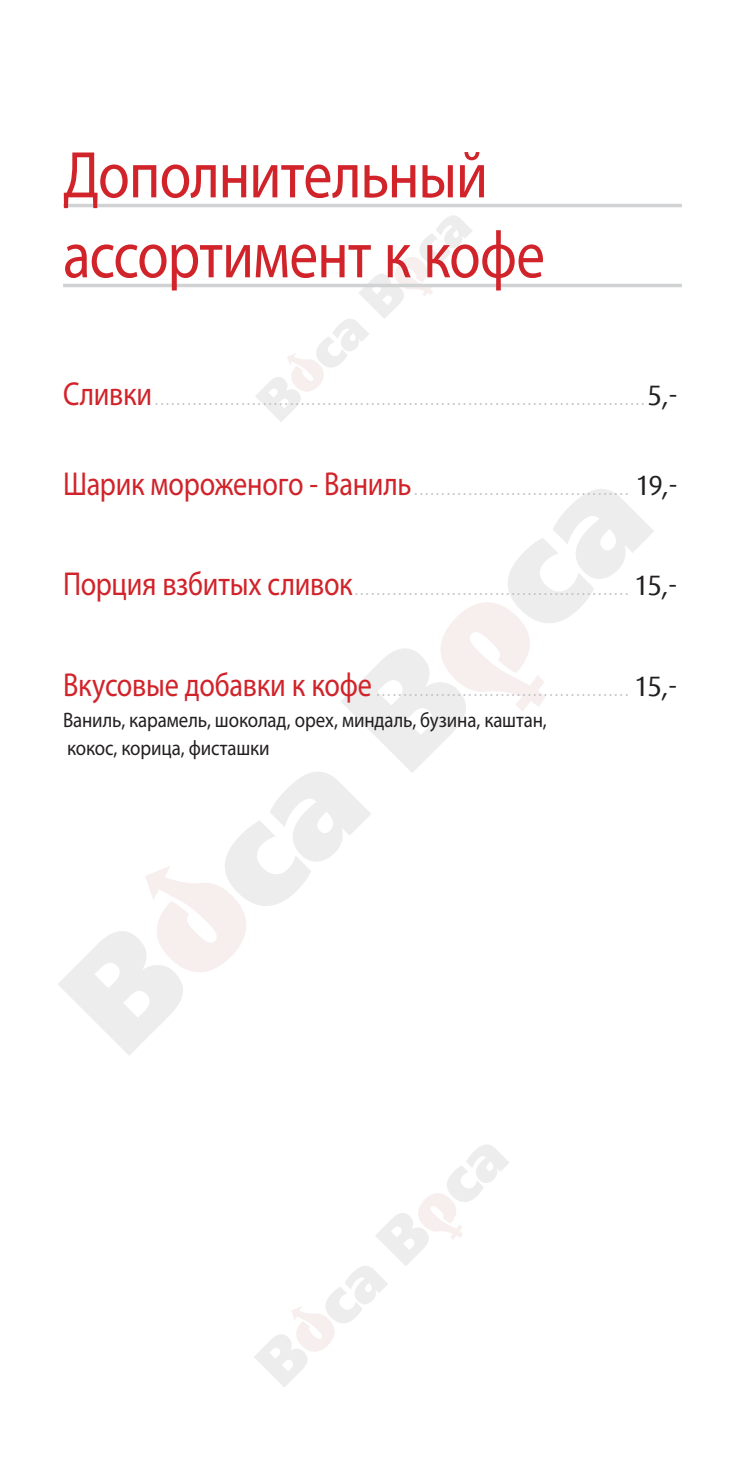
<style>
.page{position:relative;width:745px;height:1474px;background:#fff}
.page>*{position:absolute;margin:0;border:0;box-sizing:border-box;transform-origin:0 0}
.titulek{font:66.5px "Myriad Pro";letter-spacing:-.015em;color:#d1232a;scale:.86 1}
.titulek-2{font:66.5px "Myriad Pro";letter-spacing:-.015em;color:#d1232a;scale:.87 1}
.titulek-3{font:italic 21px "Linde Dax Office";color:#bcbdc0}
.titulek-4{font:21px/28px "Myriad Pro";letter-spacing:-.005em;color:#231f20;scale:.9 1}
.s1{font-family:"Myriad Pro";font-style:normal;font-size:33.25px;color:#d1232a}
.s2{font-weight:700;font-style:normal;font-size:28px;color:#231f20}
</style>
<div class="page">
<svg style="left:58px;top:489px;width:596px;height:566px"></svg>
<svg style="left:145px;top:865px;width:106px;height:112px"></svg>
<svg style="left:435px;top:597px;width:110px;height:115px"></svg>
<svg style="left:254px;top:1145px;width:255px;height:242px"></svg>
<svg style="left:291px;top:1305px;width:45px;height:48px"></svg>
<svg style="left:415px;top:1190px;width:48px;height:50px"></svg>
<svg style="left:255px;top:215px;width:217px;height:207px"></svg>
<svg style="left:287px;top:353px;width:38px;height:40px"></svg>
<svg style="left:392px;top:255px;width:41px;height:42px"></svg>
<hr style="left:63px;top:204px;width:618px;height:3px;background:#d1d2d4">
<hr style="left:63px;top:284px;width:618px;height:3px;background:#d1d2d4">
<p class="titulek-2" style="left:63px;top:134px;width:489px">Дополнительный</p>
<p class="titulek" style="left:63px;top:214px;width:561px">ассортимент к кофе</p>
<p class="titulek-3" style="left:63px;top:384px;width:616px"><span class="s1">Сливки</span>...........................................................................................<span class="s2">5,-</span></p>
<p class="titulek-3" style="left:63px;top:474px;width:616px"><span class="s1">Шарик мороженого - Ваниль</span>........................................ <span class="s2">19,-</span></p>
<p class="titulek-3" style="left:63px;top:574px;width:616px"><span class="s1">Порция взбитых сливок</span>................................................... <span class="s2">15,-</span></p>
<p class="titulek-3" style="left:63px;top:675px;width:616px"><span class="s1">Вкусовые добавки к кофе</span> ............................................... <span class="s2">15,-</span></p>
<p class="titulek-4" style="left:63px;top:705px;width:538px">Ваниль, карамель, шоколад, орех, миндаль, бузина, каштан, кокос, корица, фисташки</p>
</div>
